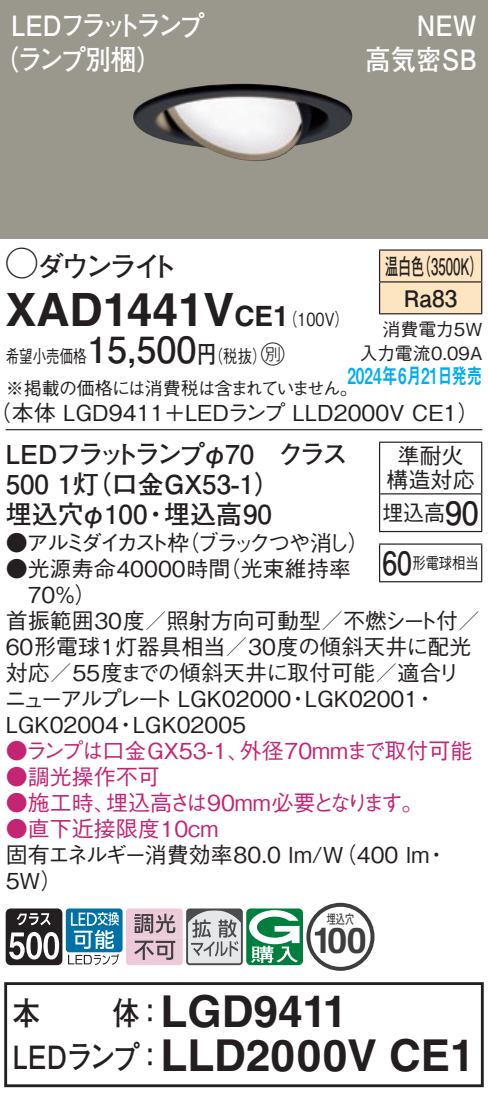
<style>
.page{position:relative;width:488px;height:1098px;background:#fff}
.page>*{position:absolute;margin:0;border:0;box-sizing:border-box;transform-origin:0 0}
.t1{font:700 46px "Helvetica LT Std";color:#231f20}
.t2{font:700 44px/44px "Helvetica LT Std";color:#231f20}
.t3{font:700 36px "Helvetica LT Std";color:#252122}
.t4{font:700 32px "Futo Go B101 Pro";color:#231f20;scale:.85 1}
.t5{font:700 28px/34px "Futo Go B101 Pro";letter-spacing:-.12em;color:#fff;scale:.9 1}
.t6{font:700 28px/34px "Futo Go B101 Pro";color:#fff;text-align:right;scale:.9 1}
.t7{font:700 28px "Futo Go B101 Pro";letter-spacing:-.15em;color:#231f20}
.t8{font:700 26px/30px "Futo Go B101 Pro";color:#231f20}
.t9{font:700 22.8px/32px "Futo Go B101 Pro";color:#231f20;text-align:center;scale:.58 1}
.t10{font:500 22px/26px "Gothic BBB Pro";color:#231f20}
.t11{font:500 22px "Gothic BBB Pro";color:#c42573}
.t12{font:500 22px "Gothic BBB Pro";letter-spacing:-.165em;color:#231f20}
.t13{font:22px "Midashi Go Pro MB31";color:#00aeef;scale:.7 1}
.t14{font:500 22px "Gothic BBB Pro";color:#231f20;scale:.95 1}
.t15{font:500 18px/31.6px "Gothic BBB Pro";letter-spacing:-.035em;color:#231f20;scale:.75 1}
.t16{font:500 18px/24px "Gothic BBB Pro";color:#231f20;text-align:right}
.t17{font:500 16px "Gothic BBB Pro";color:#231f20;scale:.83 1}
.t18{font:700 13.2px "Futo Go B101 Pro";color:#3e3e3f;scale:.7 1}
.s1{font-family:"Ford Classification 1";font-weight:400;font-size:32px}
.s2{font-size:28px}
.s3{font-family:"Gothic BBB Pro";font-weight:500;font-size:18px}
.s4{font-family:"Futo Go B101 Pro";font-weight:700;font-size:36px}
.s5{font-family:"Futo Go B101 Pro";font-weight:700;font-size:24px}
.s6{font-family:"Ford Classification 1";font-weight:400;font-size:24px}
.s7{font-family:"Futo Go B101 Pro";font-weight:700;font-size:32px}
.s8{color:#3e3e3f}
.s9{font-family:"Futo Go B101 Pro";font-size:32px}
</style>
<div class="page">
<div style="left:0;top:0;width:488px;height:238px;background:#9a988c"></div>
<img style="left:133px;top:84px;width:220px;height:77px">
<div style="left:380px;top:251px;width:101px;height:62px;background:#fee5c1"></div>
<hr style="left:379px;top:249px;width:103px;height:2px;background:#231f20">
<hr style="left:379px;top:251px;width:1px;height:30px;background:#231f20">
<hr style="left:481px;top:251px;width:1px;height:30px;background:#231f20">
<hr style="left:379px;top:281px;width:103px;height:2px;background:#231f20">
<hr style="left:379px;top:283px;width:1px;height:30px;background:#231f20">
<hr style="left:481px;top:283px;width:1px;height:30px;background:#231f20">
<hr style="left:379px;top:313px;width:103px;height:1px;background:#231f20">
<hr style="left:6px;top:429px;width:476px;height:1px;background:#231f20">
<hr style="left:379px;top:443px;width:1px;height:51px;background:#231f20">
<hr style="left:379px;top:494px;width:1px;height:37px;background:#231f20">
<hr style="left:379px;top:442px;width:103px;height:1px;background:#231f20">
<hr style="left:380px;top:493px;width:101px;height:2px;background:#231f20">
<hr style="left:481px;top:443px;width:1px;height:51px;background:#231f20">
<hr style="left:481px;top:494px;width:1px;height:37px;background:#231f20">
<hr style="left:379px;top:531px;width:103px;height:1px;background:#231f20">
<hr style="left:379px;top:545px;width:1px;height:36px;background:#231f20">
<hr style="left:379px;top:543px;width:103px;height:2px;background:#231f20">
<hr style="left:481px;top:545px;width:1px;height:36px;background:#231f20">
<hr style="left:379px;top:581px;width:103px;height:1px;background:#231f20">
<svg style="left:6px;top:908px;width:56px;height:57px"></svg>
<div style="left:66px;top:908px;width:56px;height:44px;background:#0071a5;border-radius:3px"></div>
<svg style="left:68px;top:912px;width:51px;height:53px"></svg>
<svg style="left:126px;top:903px;width:248px;height:68px"></svg>
<div style="left:4px;top:982px;width:479px;height:105px;border:3px solid #231f20"></div>
<p class="t5" style="left:-7px;top:5px;width:237px;text-indent:18px">LEDフラットランプ（ランプ別梱）</p>
<p class="t6" style="left:365px;top:5px;width:125px">NEW<br>高気密SB</p>
<p class="t7" style="left:6px;top:244px;width:174px"><span class="s1">A</span>ダウンライト</p>
<h1 class="t1" style="left:6px;top:281px;width:345px">XAD1441V<span class="s2">CE1</span><span class="s3">（100V）</span></h1>
<p class="t15" style="left:6px;top:338px;width:471px">希望小売価格<span class="s4">15,500</span><span class="s5">円</span>（税抜）<span class="s6">C<br></span>※掲載の価格には消費税は含まれていません。</p>
<p class="t10" style="left:-10px;top:397px;width:491px">（本体 LGD9411＋LEDランプ LLD2000V CE1）</p>
<p class="t9" style="left:385px;top:247px;width:170px">温白色（3500K）<br>Ra83</p>
<p class="t16" style="left:359px;top:315px;width:124px">消費電力5W<br>入力電流0.09A</p>
<p class="t13" style="left:347px;top:358px;width:194px">2024年6月21日発売</p>
<p class="t8" style="left:6px;top:436px;width:344px">LEDフラットランプφ70 クラス<br>500 1灯（口金GX53-1）<br>埋込穴φ100・埋込高90</p>
<p class="t12" style="left:6px;top:525px;width:365px">●アルミダイカスト枠（ブラックつや消し）</p>
<p class="t10" style="left:6px;top:553px;width:347px">●光源寿命40000時間（光束維持率</p>
<p class="t10" style="left:28px;top:579px;width:70px">70％）</p>
<p class="t10" style="left:6px;top:605px;width:476px">首振範囲30度／照射方向可動型／不燃シート付／</p>
<p class="t10" style="left:6px;top:631px;width:467px">60形電球1灯器具相当／30度の傾斜天井に配光</p>
<p class="t10" style="left:6px;top:657px;width:455px">対応／55度までの傾斜天井に取付可能／適合リ</p>
<p class="t10" style="left:4px;top:683px;width:433px">ニューアルプレート LGK02000・LGK02001・</p>
<p class="t10" style="left:6px;top:709px;width:242px">LGK02004・LGK02005</p>
<p class="t11" style="left:6px;top:733px;width:468px">●ランプは口金GX53-1、外径70mmまで取付可能</p>
<p class="t11" style="left:6px;top:759px;width:156px">●調光操作不可</p>
<p class="t11" style="left:6px;top:785px;width:419px">●施工時、埋込高さは90mm必要となります。</p>
<p class="t11" style="left:6px;top:811px;width:214px">●直下近接限度10cm</p>
<p class="t10" style="left:6px;top:839px;width:443px">固有エネルギー消費効率80.0 lm/W（400 lm・<br>5W）</p>
<p class="t10" style="left:386px;top:441px;width:89px;line-height:24px;text-align:center">準耐火構造対応</p>
<p class="t14" style="left:382px;top:495px;width:103px">埋込高<span class="s7">90</span></p>
<p class="t17" style="left:382px;top:550px;width:118px"><span class="s7">60</span>形電球相当</p>
<p class="t18" style="left:327px;top:908px;width:41px">埋込穴</p>
<h3 class="t3" style="left:312px;top:918px;width:56px">1<span class="s8">0</span>0</h3>
<h2 class="t2" style="left:13px;top:989px;width:463px;text-indent:100px"><span class="s9">体：</span>LGD9411<br><span class="s9">LEDランプ：</span>LLD2000V CE1</h2>
<h3 class="t4" style="left:13px;top:987px;width:34px">本</h3>
</div>
